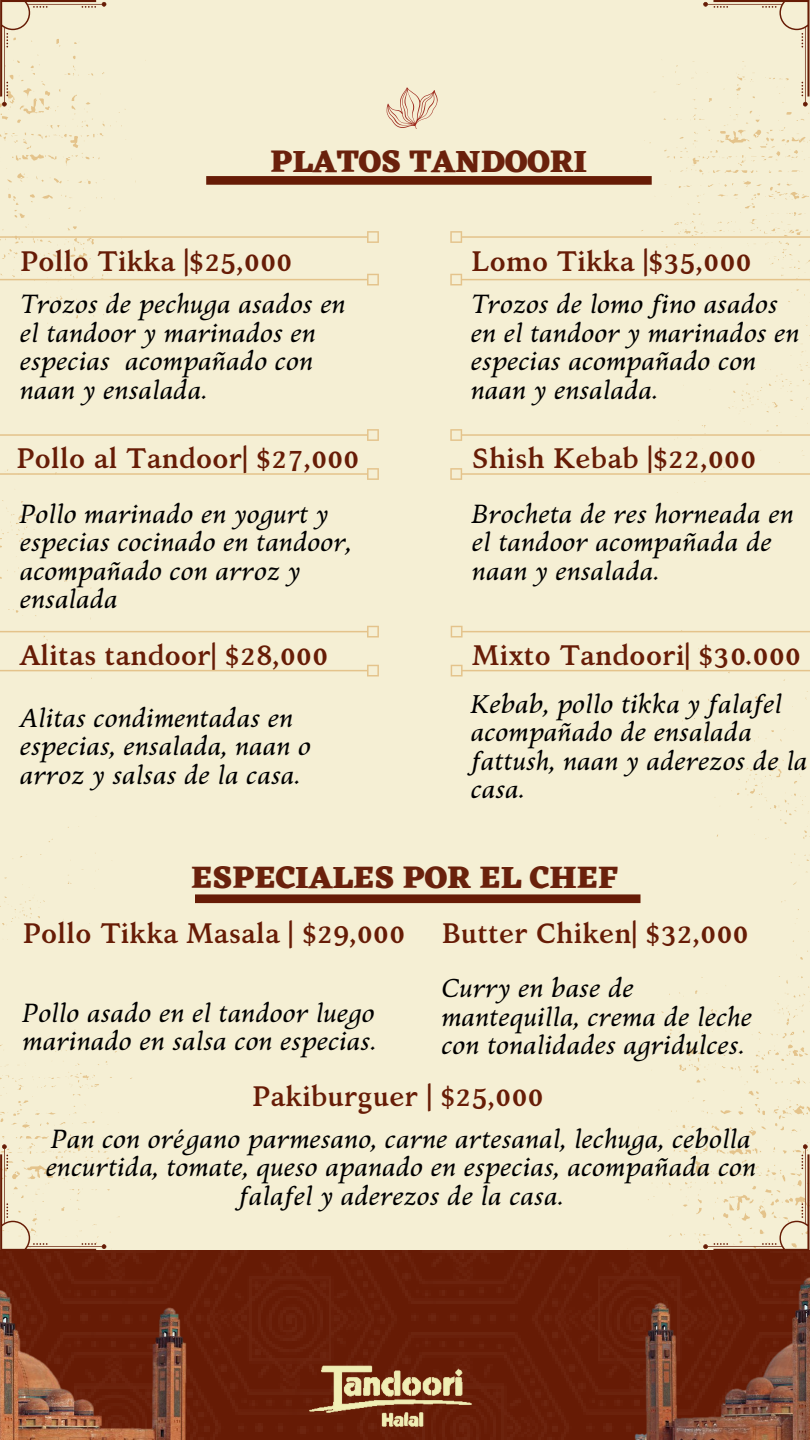
<style>
.page{position:relative;width:810px;height:1440px;background:#f5efd4}
.page>*{position:absolute;margin:0;border:0;box-sizing:border-box;transform-origin:0 0}
.t1{font:800 32px "Eczar";color:#6a210c}
.t2{font:700 28px "Kelvinch";color:#671c06}
.t3{font:italic 26px/28.5px "Kelvinch";color:#000}
</style>
<div class="page">
<svg style="left:627px;top:760px;width:183px;height:438px"></svg>
<svg style="left:637px;top:51px;width:173px;height:702px"></svg>
<svg style="left:0;top:60px;width:146px;height:490px"></svg>
<svg style="left:0;top:556px;width:136px;height:635px"></svg>
<div style="left:243px;top:1251px;width:346px;height:189px;background:#661c06"></div>
<svg style="left:206px;top:176px;width:446px;height:9px;background:#6c240d"></svg>
<svg style="left:387px;top:87px;width:51px;height:42px"></svg>
<svg style="left:0;top:0;width:106px;height:106px"></svg>
<svg style="left:703px;top:0;width:106px;height:106px"></svg>
<svg style="left:0;top:1145px;width:106px;height:65px"></svg>
<svg style="left:703px;top:1145px;width:106px;height:53px"></svg>
<svg style="left:195px;top:894px;width:446px;height:9px;background:#6d260f"></svg>
<img style="left:589px;top:1198px;width:221px;height:242px">
<img style="left:0;top:1210px;width:243px;height:230px">
<img style="left:247px;top:1302px;width:330px;height:138px">
<svg style="left:0;top:231px;width:379px;height:12px"></svg>
<svg style="left:0;top:274px;width:379px;height:11px"></svg>
<svg style="left:450px;top:231px;width:360px;height:12px"></svg>
<svg style="left:450px;top:274px;width:360px;height:11px"></svg>
<svg style="left:0;top:429px;width:379px;height:12px"></svg>
<svg style="left:0;top:468px;width:379px;height:12px"></svg>
<svg style="left:450px;top:429px;width:360px;height:12px"></svg>
<svg style="left:450px;top:468px;width:360px;height:12px"></svg>
<svg style="left:0;top:626px;width:379px;height:12px"></svg>
<svg style="left:0;top:665px;width:379px;height:11px"></svg>
<svg style="left:451px;top:626px;width:359px;height:12px"></svg>
<svg style="left:451px;top:665px;width:359px;height:11px"></svg>
<p class="t1" style="left:271px;top:143px;width:318px">PLATOS TANDOORI</p>
<p class="t2" style="left:20px;top:242px;width:273px">Pollo Tikka |$25,000</p>
<p class="t3" style="left:20px;top:290px;width:327px">Trozos de pechuga asados en el tandoor y marinados en especias acompañado con naan y ensalada.</p>
<p class="t2" style="left:17px;top:439px;width:344px">Pollo al Tandoor| $27,000</p>
<p class="t3" style="left:20px;top:499px;width:333px">Pollo marinado en yogurt y especias cocinado en tandoor, acompañado con arroz y ensalada</p>
<p class="t2" style="left:20px;top:636px;width:309px">Alitas tandoor| $28,000</p>
<p class="t3" style="left:20px;top:703px;width:293px">Alitas condimentadas en especias, ensalada, naan o arroz y salsas de la casa.</p>
<p class="t2" style="left:471px;top:242px;width:282px">Lomo Tikka |$35,000</p>
<p class="t3" style="left:471px;top:290px;width:331px">Trozos de lomo fino asados en el tandoor y marinados en especias acompañado con naan y ensalada.</p>
<p class="t2" style="left:472px;top:439px;width:285px">Shish Kebab |$22,000</p>
<p class="t3" style="left:472px;top:499px;width:323px">Brocheta de res horneada en el tandoor acompañada de naan y ensalada.</p>
<p class="t2" style="left:472px;top:636px;width:330px">Mixto Tandoori| $30.000</p>
<p class="t3" style="left:471px;top:689px;width:338px">Kebab, pollo tikka y falafel acompañado de ensalada fattush, naan y aderezos de la casa.</p>
<p class="t1" style="left:191px;top:858px;width:429px">ESPECIALES POR EL CHEF</p>
<p class="t2" style="left:23px;top:914px;width:383px">Pollo Tikka Masala | $29,000</p>
<p class="t2" style="left:442px;top:914px;width:308px">Butter Chiken| $32,000</p>
<p class="t3" style="left:442px;top:974px;width:312px">Curry en base de mantequilla, crema de leche con tonalidades agridulces.</p>
<p class="t3" style="left:23px;top:998px;width:355px">Pollo asado en el tandoor luego marinado en salsa con especias.</p>
<p class="t2" style="left:252px;top:1078px;width:293px">Pakiburguer | $25,000</p>
<p class="t3" style="left:46px;top:1124px;width:712px;text-align:center">Pan con orégano parmesano, carne artesanal, lechuga, cebolla encurtida, tomate, queso apanado en especias, acompañada con falafel y aderezos de la casa.</p>
</div>
